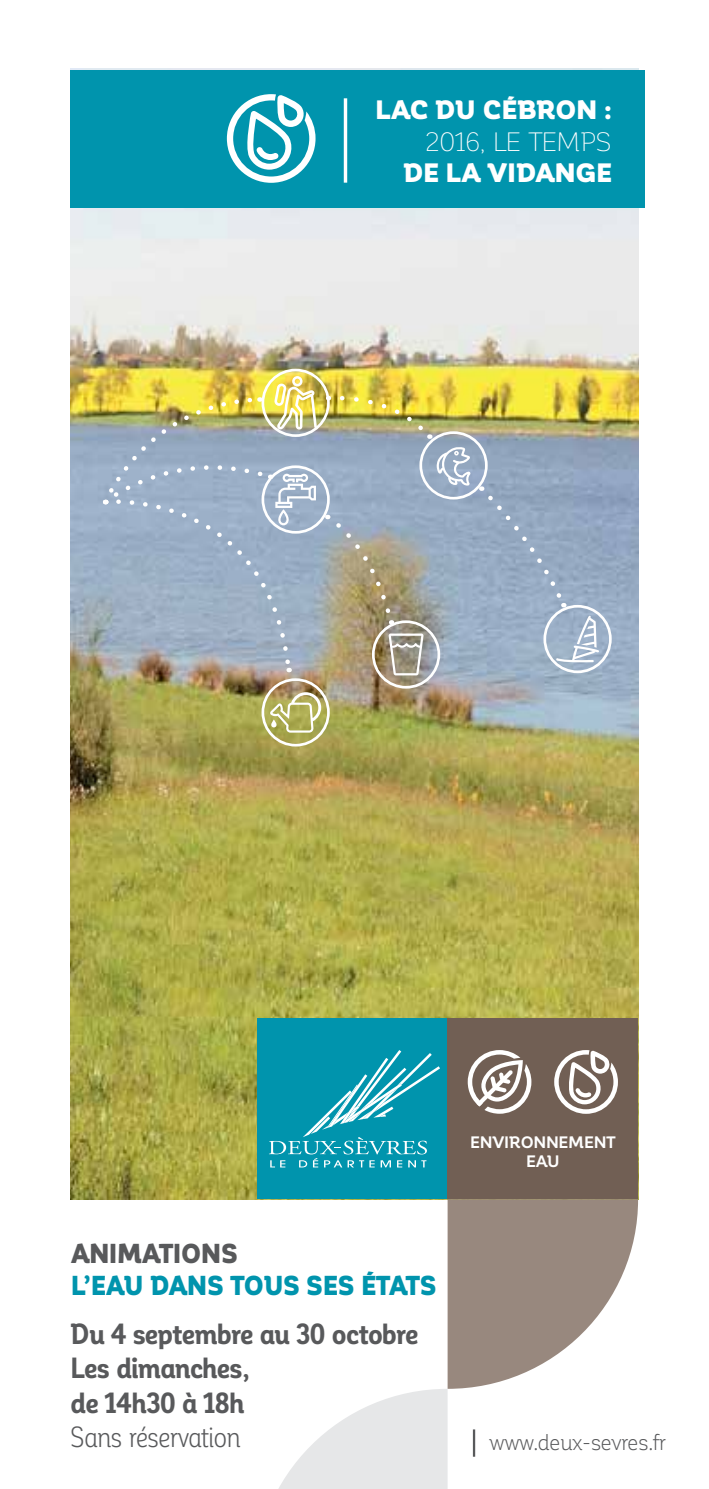
<style>
.page{position:relative;width:709px;height:1489px;background:#fff}
.page>*{position:absolute;margin:0;border:0;box-sizing:border-box;transform-origin:0 0}
.t1{font:700 28.75px/34.5px "Corporative Alt Cnd";letter-spacing:-.015em;color:#58595b}
.t2{font:28.75px "Corporative Alt Cnd";letter-spacing:-.035em;color:#58595b}
.t3{font:900 27px "Corporative";letter-spacing:-.005em;color:#0094ad;scale:.93 1}
.t4{font:900 27px "Corporative";letter-spacing:-.02em;color:#58595b;scale:.93 1}
.t5{font:900 26.25px "Corporative";letter-spacing:-.005em;color:#fff}
.t6{font:300 26.25px "Corporative Alt";letter-spacing:-.005em;color:#fff}
.t7{font:22.5px "Corporative";letter-spacing:-.02em;color:#58595b;scale:.92 1}
.t8{font:700 16.25px/19.5px "Corporative";color:#fff;text-align:center}
</style>
<div class="page">
<img style="left:71px;top:69px;width:567px;height:1130px">
<div style="left:257px;top:1018px;width:190px;height:181px;background:#0094ad"></div>
<svg style="left:254px;top:1199px;width:384px;height:289px"></svg>
<div style="left:447px;top:1018px;width:191px;height:181px;background:#715f54"></div>
<svg style="left:468px;top:1050px;width:63px;height:63px"></svg>
<svg style="left:554px;top:1050px;width:64px;height:63px"></svg>
<svg style="left:481px;top:486px;width:85px;height:121px;background:#97aac2"></svg>
<div style="left:261px;top:369px;width:69px;height:68px;border:3px solid #fff;border-radius:50%"></div>
<svg style="left:270px;top:692px;width:51px;height:40px"></svg>
<div style="left:261px;top:678px;width:69px;height:68px;border:3px solid #fff;border-radius:50%"></div>
<div style="left:419px;top:431px;width:68px;height:68px;border:3px solid #fff;border-radius:50%"></div>
<svg style="left:436px;top:447px;width:34px;height:38px"></svg>
<svg style="left:556px;top:615px;width:43px;height:47px"></svg>
<div style="left:543px;top:605px;width:68px;height:68px;border:3px solid #fff;border-radius:50%"></div>
<svg style="left:327px;top:515px;width:68px;height:109px;background:#a7a28d"></svg>
<img style="left:105px;top:376px;width:212px;height:296px">
<div style="left:261px;top:465px;width:69px;height:68px;border:3px solid #fff;border-radius:50%"></div>
<svg style="left:388px;top:633px;width:35px;height:42px"></svg>
<div style="left:372px;top:620px;width:68px;height:68px;border:3px solid #fff;border-radius:50%"></div>
<img style="left:337px;top:393px;width:94px;height:46px">
<hr style="left:473px;top:1429px;width:2px;height:27px;background:#58595b">
<div style="left:71px;top:71px;width:574px;height:137px;background:#0094ad"></div>
<hr style="left:344px;top:98px;width:3px;height:85px;background:#fff">
<svg style="left:227px;top:94px;width:88px;height:89px"></svg>
<svg style="left:269px;top:1050px;width:171px;height:117px"></svg>
<p class="t5" style="left:375px;top:95px;width:238px">LAC DU CÉBRON :</p>
<p class="t6" style="left:425px;top:128px;width:187px">2016, LE TEMPS</p>
<p class="t5" style="left:403px;top:158px;width:210px">DE LA VIDANGE</p>
<p class="t4" style="left:71px;top:1237px;width:181px">ANIMATIONS</p>
<p class="t3" style="left:71px;top:1270px;width:395px">L’EAU DANS TOUS SES ÉTATS</p>
<p class="t1" style="left:71px;top:1316px;width:349px">Du 4 septembre au 30 octobre<br>Les dimanches,<br>de 14h30 à 18h</p>
<p class="t2" style="left:71px;top:1421px;width:172px">Sans réservation</p>
<p class="t8" style="left:470px;top:1132px;width:147px">ENVIRONNEMENT<br>EAU</p>
<p class="t7" style="left:489px;top:1430px;width:193px">www.deux-sevres.fr</p>
</div>
